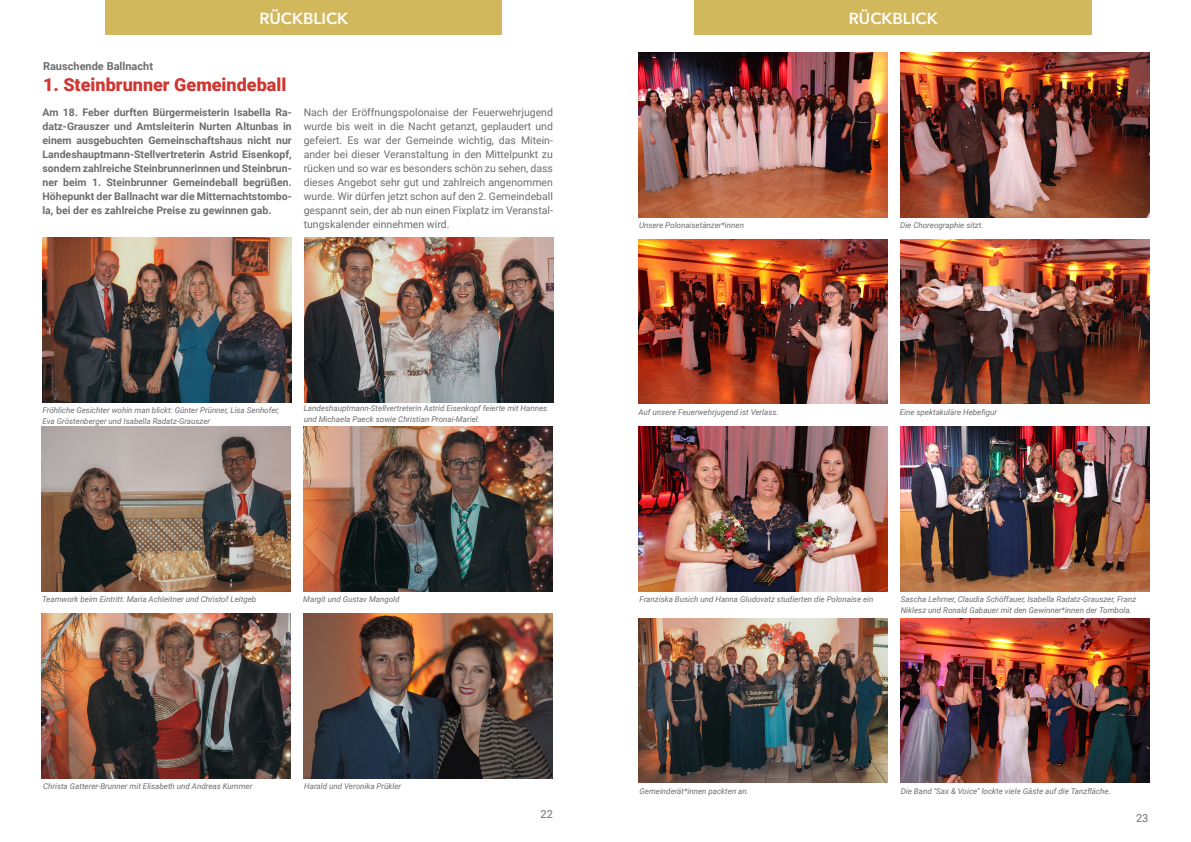
<style>
.page{position:relative;width:1191px;height:842px;background:#fff}
.page>*{position:absolute;margin:0;border:0;box-sizing:border-box;transform-origin:0 0}
._28_30_bold_left{font:900 18px "Roboto";color:#d13732}
.t1{font:600 16px "Avenir Next";color:#fff}
._14_19_Semibold_Ital{font:700 11px "Roboto";color:#6c6d70}
._14_19_Semibold_Ital-2{font:11px "Roboto";color:#6c6d70}
._8_14_reg_left_ju{font:10.5px/14px "Roboto";color:#6c6d70;text-align:justify}
._8_14_reg_left_ju-2{font:700 10.5px/14px "Roboto";color:#6c6d70;text-align:justify}
._14_19_Semibold_Ital-3{font:italic 8px/11px "Roboto";color:#6c6d70}
</style>
<div class="page">
<div style="left:105px;top:0;width:397px;height:35px;background:#d2b85c"></div>
<div style="left:694px;top:0;width:397px;height:35px;background:#d2b85c"></div>
<img style="left:42px;top:427px;width:249px;height:164px">
<img style="left:304px;top:427px;width:249px;height:164px">
<img style="left:42px;top:614px;width:249px;height:164px">
<img style="left:304px;top:614px;width:249px;height:164px">
<img style="left:638px;top:239px;width:249px;height:165px">
<img style="left:900px;top:239px;width:249px;height:165px">
<img style="left:638px;top:427px;width:249px;height:164px">
<img style="left:900px;top:427px;width:249px;height:164px">
<img style="left:638px;top:53px;width:249px;height:164px">
<img style="left:900px;top:53px;width:250px;height:164px">
<img style="left:638px;top:618px;width:249px;height:165px">
<img style="left:900px;top:618px;width:249px;height:165px">
<img style="left:42px;top:238px;width:249px;height:164px">
<img style="left:304px;top:238px;width:249px;height:164px">
<p class="_14_19_Semibold_Ital" style="left:43px;top:58px;width:112px">Rauschende Ballnacht</p>
<p class="t1" style="left:259px;top:5px;width:90px">RÜCKBLICK</p>
<p class="t1" style="left:849px;top:5px;width:90px">RÜCKBLICK</p>
<p class="_28_30_bold_left" style="left:43px;top:72px;width:245px">1. Steinbrunner Gemeindeball</p>
<p class="_8_14_reg_left_ju-2" style="left:43px;top:105px;width:251px">Am 18. Feber durften Bürgermeisterin Isabella Ra&shy;datz-Grauszer und Amtsleiterin Nurten Altunbas in einem ausgebuchten Gemeinschaftshaus nicht nur Landeshauptmann-Stellvertreterin Astrid Eisenkopf, sondern zahlreiche Steinbrunnerinnen und Steinbrun&shy;ner beim 1. Steinbrunner Gemeindeball begrüßen.<br>Höhepunkt der Ballnacht war die Mitternachtstombo&shy;la, bei der es zahlreiche Preise zu gewinnen gab.</p>
<p class="_8_14_reg_left_ju" style="left:304px;top:105px;width:251px">Nach der Eröffnungspolonaise der Feuerwehrjugend wurde bis weit in die Nacht getanzt, geplaudert und gefeiert. Es war der Gemeinde wichtig, das Mitein&shy;ander bei dieser Veranstaltung in den Mittelpunkt zu rücken und so war es besonders schön zu sehen, dass dieses Angebot sehr gut und zahlreich angenommen wurde. Wir dürfen jetzt schon auf den 2. Gemeindeball gespannt sein, der ab nun einen Fixplatz im Veranstal&shy;tungskalender einnehmen wird.</p>
<p class="_14_19_Semibold_Ital-3" style="left:639px;top:219px;width:106px">Unsere Polonaisetänzer*innen</p>
<p class="_14_19_Semibold_Ital-3" style="left:900px;top:219px;width:85px">Die Choreographie sitzt.</p>
<p class="_14_19_Semibold_Ital-3" style="left:43px;top:404px;width:238px">Fröhliche Gesichter wohin man blickt: Günter Prünner, Lisa Senhofer,<br>Eva Gröstenberger und Isabella Radatz-Grauszer</p>
<p class="_14_19_Semibold_Ital-3" style="left:304px;top:402px;width:245px">Landeshauptmann-Stellvertreterin Astrid Eisenkopf feierte mit Hannes und Michaela Paeck sowie Christian Pronai-Mariel.</p>
<p class="_14_19_Semibold_Ital-3" style="left:638px;top:406px;width:142px">Auf unsere Feuerwehrjugend ist Verlass.</p>
<p class="_14_19_Semibold_Ital-3" style="left:899px;top:406px;width:99px">Eine spektakuläre Hebefigur</p>
<p class="_14_19_Semibold_Ital-3" style="left:42px;top:593px;width:216px">Teamwork beim Eintritt: Maria Achleitner und Christof Leitgeb</p>
<p class="_14_19_Semibold_Ital-3" style="left:303px;top:593px;width:98px">Margit und Gustav Mangold</p>
<p class="_14_19_Semibold_Ital-3" style="left:639px;top:593px;width:235px">Franziska Busich und Hanna Gludovatz studierten die Polonaise ein</p>
<p class="_14_19_Semibold_Ital-3" style="left:900px;top:593px;width:237px">Sascha Lehrner, Claudia Schöffauer, Isabella Radatz-Grauszer, Franz<br>Niklesz und Ronald Gabauer mit den Gewinner*innen der Tombola.</p>
<p class="_14_19_Semibold_Ital-3" style="left:43px;top:780px;width:211px">Christa Gatterer-Brunner mit Elisabeth und Andreas Kummer</p>
<p class="_14_19_Semibold_Ital-3" style="left:304px;top:780px;width:98px">Harald und Veronika Prükler</p>
<p class="_14_19_Semibold_Ital-3" style="left:639px;top:785px;width:111px">Gemeinderät*innen packten an.</p>
<p class="_14_19_Semibold_Ital-3" style="left:900px;top:785px;width:211px">Die Band "Sax &amp; Voice" lockte viele Gäste auf die Tanzfläche.</p>
<p class="_14_19_Semibold_Ital-2" style="left:540px;top:806px;width:14px">22</p>
<p class="_14_19_Semibold_Ital-2" style="left:1136px;top:810px;width:14px">23</p>
</div>
